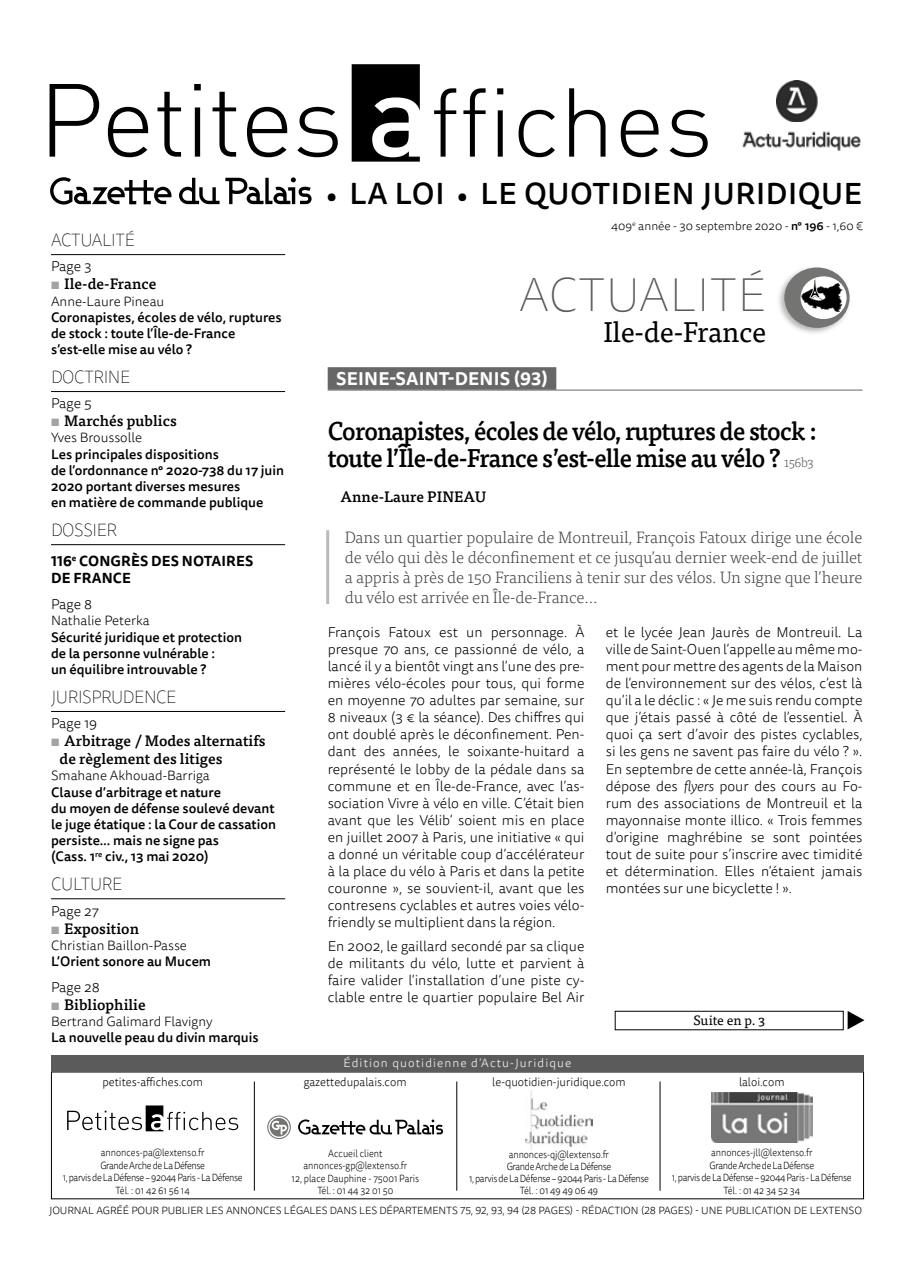
<style>
.page{position:relative;width:915px;height:1263px;background:#fff}
.page>*{position:absolute;margin:0;border:0;box-sizing:border-box;transform-origin:0 0}
.t1{font:100 48px "Tisa Sans OT";letter-spacing:.01em;color:#5b5b5b}
.t2{font:500 30px "Tisa Sans OT";letter-spacing:.02em;color:#000}
.t3{font:28.5px "Tisa OT";letter-spacing:-.01em;color:#000}
.t4{font:500 25.5px/27px "Tisa OT";letter-spacing:-.03em;color:#000;scale:.95 1}
.t5{font:100 18px "Tisa Sans OT";letter-spacing:-.02em;color:#000;scale:.95 1}
.t6{font:700 18px "Tisa Sans OT";letter-spacing:.01em;color:#fff}
.t7{font:300 16.5px/19.8px "Tisa OT";letter-spacing:-.01em;color:#444443;text-align:justify}
.t8{font:500 15px/18px "Tisa OT";color:#000}
.t9{font:300 14.25px/17.1px "Tisa Sans OT";color:#000;text-align:justify}
.t10{font:700 14.25px/17.1px "Tisa Sans OT";letter-spacing:.01em;color:#000}
.t11{font:500 13.5px/16.2px "Tisa Sans OT";color:#000}
.t12{font:300 13.5px "Tisa Sans OT";color:#000}
.t13{font:13.5px "Tisa OT";color:#000}
.t14{font:300 12px "Tisa Sans OT";color:#000;scale:.95 1}
.t15{font:300 12px "Tisa Sans OT";color:#000}
.t16{font:300 12px "Tisa Sans OT";letter-spacing:.09em;color:#fff}
.t17{font:300 10.5px/12.6px "Tisa Sans OT";letter-spacing:-.04em;color:#000;text-align:center;scale:.88 1}
.t18{font:300 10.5px "Tisa Sans OT";letter-spacing:-.01em;color:#000}
.t19{font:300 10.5px/12.6px "Tisa Sans OT";letter-spacing:-.01em;color:#000;text-align:center;scale:.88 1}
.s1{font-weight:700;color:#a2a3a3}
.s2{font-size:27px}
.s3{font-weight:500}
.s4{font-weight:300;font-size:13.5px;color:#5b5b5b}
.s5{font-style:italic}
</style>
<div class="page">
<img style="left:525px;top:1090px;width:67px;height:60px">
<svg style="left:67px;top:1105px;width:171px;height:26px"></svg>
<img style="left:711px;top:1092px;width:101px;height:50px">
<hr style="left:659px;top:1081px;width:1px;height:110px;background:#000">
<hr style="left:456px;top:1081px;width:1px;height:110px;background:#000">
<hr style="left:254px;top:1081px;width:1px;height:110px;background:#000">
<svg style="left:269px;top:1118px;width:19px;height:18px"></svg>
<svg style="left:298px;top:1119px;width:145px;height:15px"></svg>
<svg style="left:271px;top:1121px;width:16px;height:13px"></svg>
<div style="left:267px;top:1115px;width:24px;height:24px;border:1px solid #747473;border-radius:50%"></div>
<div style="left:51px;top:1055px;width:812px;height:16px;background:#5b5b5b"></div>
<svg style="left:50px;top:84px;width:49px;height:73px"></svg>
<svg style="left:108px;top:107px;width:40px;height:50px"></svg>
<svg style="left:157px;top:92px;width:24px;height:65px"></svg>
<svg style="left:194px;top:84px;width:7px;height:73px"></svg>
<svg style="left:212px;top:92px;width:24px;height:65px"></svg>
<svg style="left:247px;top:107px;width:40px;height:50px"></svg>
<svg style="left:297px;top:107px;width:40px;height:50px"></svg>
<svg style="left:351px;top:64px;width:68px;height:98px"></svg>
<svg style="left:434px;top:88px;width:22px;height:69px"></svg>
<svg style="left:463px;top:88px;width:22px;height:69px"></svg>
<svg style="left:497px;top:88px;width:6px;height:69px"></svg>
<svg style="left:518px;top:110px;width:36px;height:47px"></svg>
<svg style="left:569px;top:88px;width:36px;height:69px"></svg>
<svg style="left:620px;top:110px;width:38px;height:47px"></svg>
<svg style="left:669px;top:110px;width:38px;height:47px"></svg>
<svg style="left:50px;top:177px;width:121px;height:28px"></svg>
<svg style="left:179px;top:178px;width:40px;height:26px"></svg>
<svg style="left:225px;top:177px;width:86px;height:27px"></svg>
<img style="left:776px;top:80px;width:42px;height:42px">
<img style="left:742px;top:131px;width:118px;height:20px">
<div style="left:614px;top:1011px;width:229px;height:19px;border:1px solid #000"></div>
<svg style="left:847px;top:1011px;width:17px;height:18px"></svg>
<hr style="left:51px;top:254px;width:234px;height:1px;background:#000">
<hr style="left:51px;top:391px;width:234px;height:1px;background:#000">
<hr style="left:51px;top:544px;width:234px;height:1px;background:#000">
<hr style="left:51px;top:711px;width:234px;height:1px;background:#000">
<hr style="left:51px;top:898px;width:234px;height:1px;background:#000">
<img style="left:779px;top:268px;width:71px;height:65px">
<div style="left:784px;top:267px;width:65px;height:61px;background:#747473;border-radius:50%"></div>
<div style="left:800px;top:276px;width:46px;height:43px;background:#fff;border-radius:50%"></div>
<svg style="left:801px;top:278px;width:41px;height:34px"></svg>
<hr style="left:326px;top:530px;width:3px;height:74px;background:#b9baba">
<div style="left:327px;top:367px;width:229px;height:23px;background:#676767"></div>
<hr style="left:327px;top:390px;width:535px;height:1px;background:#676767">
<p class="t5" style="left:51px;top:229px;width:63px">ACTUALITÉ</p>
<p class="t9" style="left:51px;top:259px;width:42px">Page 3</p>
<p class="t8" style="left:51px;top:275px;width:107px"><span class="s1">▪</span> Ile-de-France</p>
<p class="t12" style="left:51px;top:293px;width:115px">Anne-Laure Pineau</p>
<p class="t11" style="left:51px;top:310px;width:232px">Coronapistes, écoles de vélo, ruptures de stock : toute l’Île-de-France s’est-elle mise au vélo ?</p>
<p class="t5" style="left:51px;top:366px;width:85px">DOCTRI NE</p>
<p class="t9" style="left:51px;top:396px;width:42px">Page 5</p>
<p class="t8" style="left:51px;top:412px;width:127px"><span class="s1">▪</span> Marchés publics</p>
<p class="t12" style="left:51px;top:430px;width:93px">Yves Broussolle</p>
<p class="t11" style="left:51px;top:447px;width:234px">Les principales dispositions<br>de l’ordonnance n° 2020-738 du 17 juin<br>2020 portant diverses mesures<br>en matière de commande publique</p>
<p class="t5" style="left:51px;top:519px;width:71px">DOSSI ER</p>
<p class="t10" style="left:51px;top:553px;width:204px">116<sup>e</sup> CONGRÈS DES NOTAIRES<br>DE FRANCE</p>
<p class="t9" style="left:51px;top:597px;width:42px">Page 8</p>
<p class="t12" style="left:51px;top:613px;width:100px">Nathalie Peterka</p>
<p class="t11" style="left:51px;top:630px;width:192px">Sécurité juridique et protection de la personne vulnérable :<br>un équilibre introuvable ?</p>
<p class="t5" style="left:51px;top:686px;width:133px">JU RISPRU DENCE</p>
<p class="t9" style="left:51px;top:716px;width:48px">Page 19</p>
<p class="t8" style="left:60px;top:732px;width:207px;text-indent:-9px"><span class="s1">▪</span> Arbitrage / Modes alternatifs de règlement des litiges</p>
<p class="t12" style="left:51px;top:768px;width:160px">Smahane Akhouad-Barriga</p>
<p class="t11" style="left:51px;top:784px;width:226px">Clause d’arbitrage et nature<br>du moyen de défense soulevé devant le juge étatique : la Cour de cassation persiste… mais ne signe pas<br>(Cass. 1<sup>re</sup> civ., 13 mai 2020)</p>
<p class="t5" style="left:51px;top:873px;width:12px">CULTU</p>
<p class="t5" style="left:102px;top:873px;width:23px">RE</p>
<p class="t9" style="left:51px;top:903px;width:49px">Page 27</p>
<p class="t8" style="left:51px;top:919px;width:89px"><span class="s1">▪</span> Exposition</p>
<p class="t12" style="left:51px;top:937px;width:137px">Christian Baillon-Passe</p>
<p class="t11" style="left:51px;top:954px;width:161px">L’Orient sonore au Mucem</p>
<p class="t9" style="left:51px;top:979px;width:50px">Page 28</p>
<p class="t8" style="left:51px;top:995px;width:96px"><span class="s1">▪</span> Bibliophilie</p>
<p class="t12" style="left:51px;top:1013px;width:163px">Bertrand Galimard Flavigny</p>
<p class="t11" style="left:51px;top:1030px;width:209px">La nouvelle peau du divin marquis</p>
<p class="t14" style="left:102px;top:1075px;width:107px">petites-affiches.com</p>
<h2 class="t2" style="left:326px;top:175px;width:537px"><span class="s2">•</span> LA LOI <span class="s2">•</span> LE QUOTIDIEN JURIDIQUE</h2>
<p class="t15" style="left:611px;top:219px;width:253px">409<sup>e</sup> année - 30 septembre 2020 - <span class="s3">n° 196</span> - 1,60 €</p>
<h1 class="t1" style="left:519px;top:267px;width:248px">ACTUALITÉ</h1>
<h3 class="t3" style="left:603px;top:315px;width:164px">Ile-de-France</h3>
<p class="t6" style="left:336px;top:368px;width:213px">SEINE-SAINT-DENIS (93)</p>
<h3 class="t4" style="left:327px;top:418px;width:516px">Coronapistes, écoles de vélo, ruptures de stock : toute l’Île-de-France s’est-elle mise au vélo ? <span class="s4">156b3</span></h3>
<p class="t8" style="left:340px;top:488px;width:147px">Anne-Laure PINEAU</p>
<p class="t7" style="left:344px;top:528px;width:519px">Dans un quartier populaire de Montreuil, François Fatoux dirige une école de vélo qui dès le déconfinement et ce jusqu’au dernier week-end de juillet a appris à près de 150 Franciliens à tenir sur des vélos. Un signe que l’heure du vélo est arrivée en Île-de-France...</p>
<p class="t9" style="left:327px;top:624px;width:258px">François Fatoux est un personnage. À presque 70 ans, ce passionné de vélo, a lancé il y a bientôt vingt ans l’une des pre&shy;mières vélo-écoles pour tous, qui forme en moyenne 70 adultes par semaine, sur 8 niveaux (3 € la séance). Des chiffres qui ont doublé après le déconfinement. Pen&shy;dant des années, le soixante-huitard a représenté le lobby de la pédale dans sa commune et en Île-de-France, avec l’as&shy;sociation Vivre à vélo en ville. C’était bien avant que les Vélib’ soient mis en place en juillet 2007 à Paris, une initiative « qui a donné un véritable coup d’accélérateur à la place du vélo à Paris et dans la petite couronne », se souvient-il, avant que les contresens cyclables et autres voies vélo&shy;friendly se multiplient dans la région.</p>
<p class="t9" style="left:327px;top:938px;width:258px">En 2002, le gaillard secondé par sa clique de militants du vélo, lutte et parvient à faire valider l’installation d’une piste cy&shy;clable entre le quartier populaire Bel Air</p>
<p class="t9" style="left:605px;top:624px;width:258px">et le lycée Jean Jaurès de Montreuil. La ville de Saint-Ouen l’appelle au même mo&shy;ment pour mettre des agents de la Maison de l’environnement sur des vélos, c’est là qu’il a le déclic : « Je me suis rendu compte que j’étais passé à côté de l’essentiel. À quoi ça sert d’avoir des pistes cyclables, si les gens ne savent pas faire du vélo ? ».<br>En septembre de cette année-là, François dépose des <span class="s5">flyers</span> pour des cours au Fo&shy;rum des associations de Montreuil et la mayonnaise monte illico. « Trois femmes d’origine maghrébine se sont pointées tout de suite pour s’inscrire avec timidité et détermination. Elles n’étaient jamais montées sur une bicyclette ! ».</p>
<p class="t16" style="left:343px;top:1055px;width:229px">Édition quotidienne d’Actu-Juridique</p>
<p class="t13" style="left:693px;top:1013px;width:73px">Suite en p. 3</p>
<p class="t14" style="left:303px;top:1075px;width:110px">gazettedupalais.com</p>
<p class="t14" style="left:492px;top:1075px;width:142px">le-quotidien-juridique.com</p>
<p class="t14" style="left:738px;top:1075px;width:49px">laloi.com</p>
<p class="t17" style="left:63px;top:1147px;width:206px">annonces-pa@lextenso.fr<br>Grande Arche de La Défense<br>1, parvis de La Défense – 92044 Paris - La Défense<br>Tél. : 01 42 61 56 14</p>
<p class="t17" style="left:469px;top:1149px;width:206px;line-height:12px">annonces-qj@lextenso.fr<br>Grande Arche de La Défense<br>1, parvis de La Défense – 92044 Paris - La Défense<br>Tél. : 01 49 49 06 49</p>
<p class="t17" style="left:671px;top:1147px;width:206px">annonces-jll@lextenso.fr<br>Grande Arche de La Défense<br>1, parvis de La Défense – 92044 Paris - La Défense<br>Tél. : 01 42 34 52 34</p>
<p class="t19" style="left:291px;top:1147px;width:146px">Accueil client annonces-gp@lextenso.fr<br>12, place Dauphine - 75001 Paris<br>Tél. : 01 44 32 01 50</p>
<p class="t18" style="left:49px;top:1204px;width:814px">JOURNAL AGRÉÉ POUR PUBLIER LES ANNONCES LÉGALES DANS LES DÉPARTEMENTS 75, 92, 93, 94 (28 PAGES) - RÉDACTION (28 PAGES) - UNE PUBLICATION DE LEXTENSO</p>
</div>
